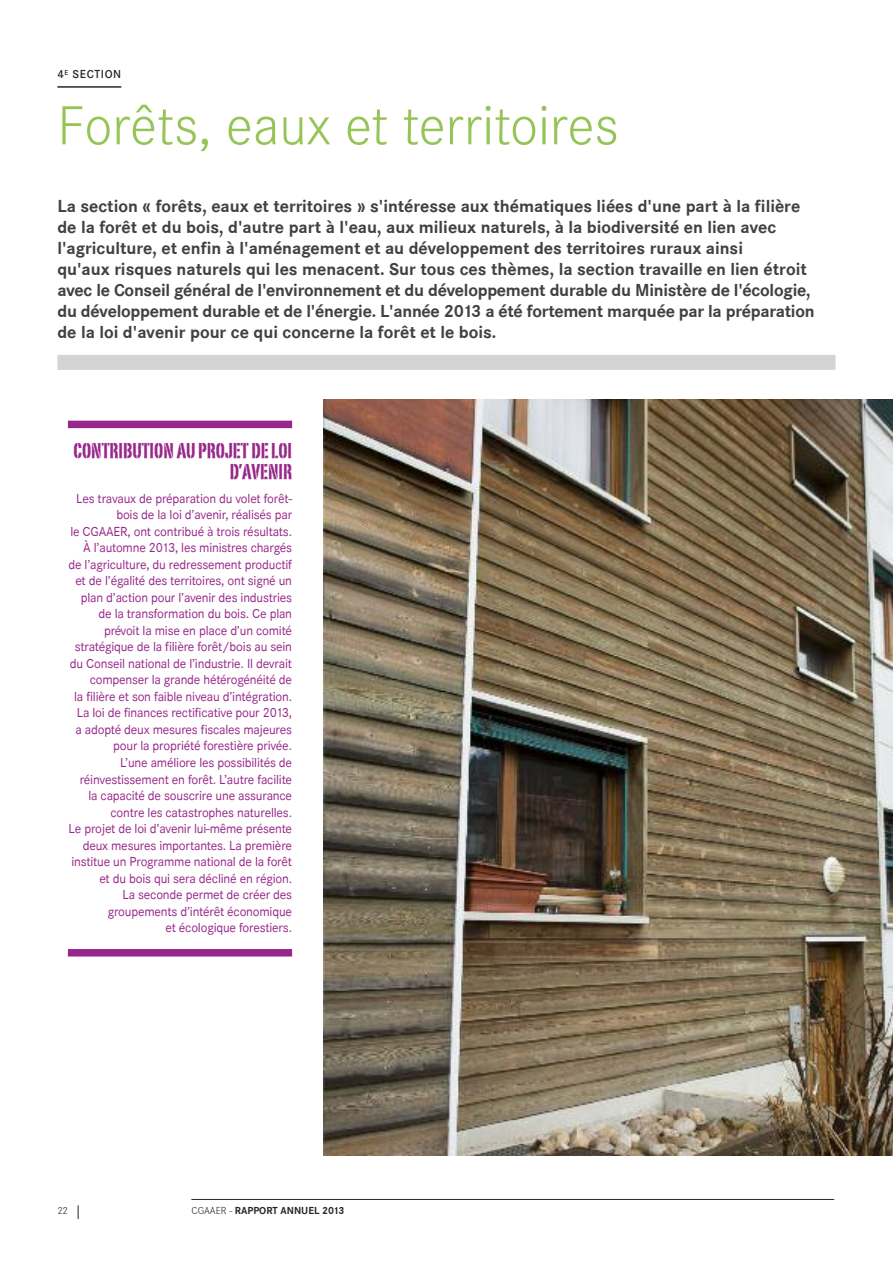
<style>
.page{position:relative;width:893px;height:1263px;background:#fff}
.page>*{position:absolute;margin:0;border:0;box-sizing:border-box;transform-origin:0 0}
.t1{font:300 57px "Corporate S";color:#97c457}
.t2{font:21px/21px "Portago ITCTT";color:#98278a;text-align:right}
.t3{font:700 18px/21px "Corporate S";color:#404143}
.t4{font:13.5px/16.5px "Corporate S";letter-spacing:-.015em;color:#98278a;text-align:right}
.t5{font:600 12px "Corporate S";letter-spacing:.05em;color:#272627}
.t6{font:700 10.5px "Corporate S";color:#272627}
.t7{font:300 10.5px "Corporate S";color:#272627}
.s1{font-weight:300}
</style>
<div class="page">
<svg style="left:78px;top:1205px;width:1px;height:14px"></svg>
<hr style="left:191px;top:1199px;width:643px;height:1px;background:#272627">
<hr style="left:57px;top:86px;width:64px;height:2px;background:#272627">
<img style="left:324px;top:399px;width:569px;height:756px">
<div style="left:57px;top:355px;width:779px;height:15px;background:#d4d4d4"></div>
<div style="left:68px;top:421px;width:224px;height:7px;background:#98278a"></div>
<div style="left:68px;top:949px;width:224px;height:7px;background:#98278a"></div>
<p class="t5" style="left:57px;top:67px;width:65px">4<sup>E</sup> SECTION</p>
<h1 class="t1" style="left:57px;top:93px;width:563px">Forêts, eaux et territoires</h1>
<p class="t3" style="left:57px;top:195px;width:759px">la section « forêts, eaux et territoires » s'intéresse aux thématiques liées d'une part à la filière de la forêt et du bois, d'autre part à l'eau, aux milieux naturels, à la biodiversité en lien avec l'agriculture, et enfin à l'aménagement et au développement des territoires ruraux ainsi<br>qu'aux risques naturels qui les menacent. Sur tous ces thèmes, la section travaille en lien étroit avec le Conseil général de l'environnement et du développement durable du Ministère de l'écologie, du développement durable et de l'énergie. l'année 2013 a été fortement marquée par la préparation de la loi d'avenir pour ce qui concerne la forêt et le bois.</p>
<h2 class="t2" style="left:73px;top:440px;width:220px">CONTRIBUTION AU PROJET DELOI<br>D’AVENIR</h2>
<p class="t4" style="left:68px;top:490px;width:225px">Les travaux de préparation du volet forêt&shy;bois de la loi d’avenir, réalisés par<br>le CGAAER, ont contribué à trois résultats. à l’automne 2013, les ministres chargés de l’agriculture, du redressement productif et de l’égalité des territoires, ont signé un plan d’action pour l’avenir des industries de la transformation du bois. Ce plan prévoit la mise en place d’un comité stratégique de la filière forêt/bois au sein du Conseil national de l’industrie. Il devrait compenser la grande hétérogénéité de<br>la filière et son faible niveau d’intégration.<br>La loi de finances rectificative pour 2013, a adopté deux mesures fiscales majeures pour la propriété forestière privée.<br>L’une améliore les possibilités de réinvestissement en forêt. L’autre facilite la capacité de souscrire une assurance contre les catastrophes naturelles.<br>Le projet de loi d’avenir lui-même présente deux mesures importantes. La première institue un Programme national de la forêt et du bois qui sera décliné en région.<br>La seconde permet de créer des groupements d’intérêt économique<br>et écologique forestiers.</p>
<p class="t7" style="left:57px;top:1204px;width:12px">22</p>
<p class="t6" style="left:191px;top:1204px;width:155px"><span class="s1">CGAAER -</span> rapport annuel 2013</p>
</div>
